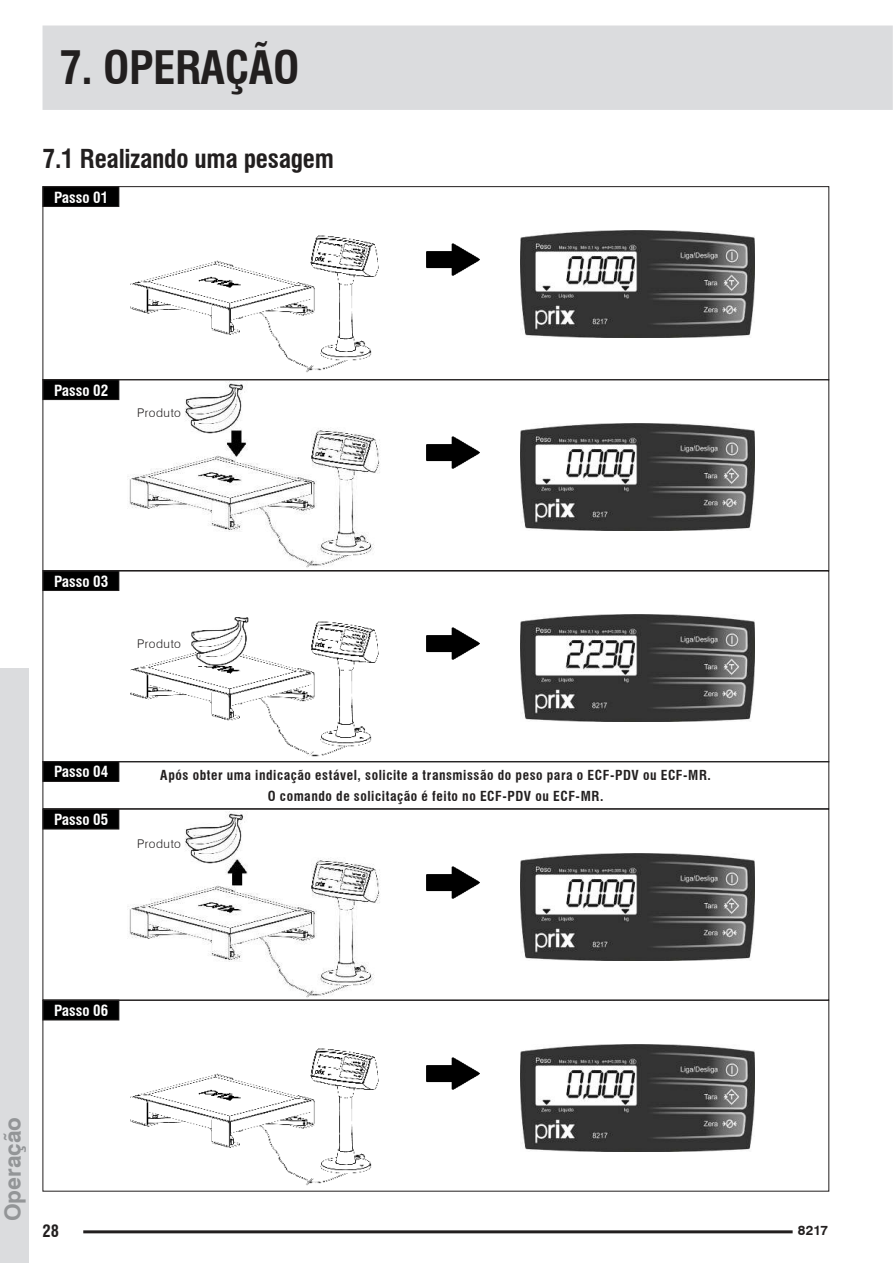
<style>
.page{position:relative;width:893px;height:1263px;background:#fff}
.page>*{position:absolute;margin:0;border:0;box-sizing:border-box;transform-origin:0 0}
.t1{font:700 condensed 45px "Swiss 721 BT";letter-spacing:-.01em;color:#221f1f}
.t2{font:700 condensed 25.5px "Swiss 721 BT";letter-spacing:-.01em;color:#221f1f}
.t3{font:700 22.5px "Swiss 721 BT";color:#939597}
.t4{font:700 condensed 16.5px "Swiss 721 BT";color:#221f1f}
.t5{font:700 condensed 15px "Swiss 721 BT";color:#fff}
.t6{font:700 condensed 13.5px/21.1px "Swiss 721 BT";letter-spacing:.04em;color:#221f1f;text-align:center}
.t7{font:700 13.5px "Swiss 721 BT";color:#221f1f}
.t8{font:300 12px "Swiss 721 BT";letter-spacing:.04em;color:#221f1f}
</style>
<div class="page">
<div style="left:43px;top:26px;width:850px;height:84px;background:#dbdcde"></div>
<hr style="left:83px;top:1230px;width:710px;height:3px;background:#221f1f">
<div style="left:0;top:668px;width:29px;height:595px;background:#dbdcde"></div>
<div style="left:43px;top:187px;width:76px;height:19px;background:#000"></div>
<div style="left:43px;top:186px;width:76px;height:21px;border:1px solid #221f1f"></div>
<div style="left:43px;top:186px;width:786px;height:194px;border:1px solid #221f1f"></div>
<img style="left:521px;top:231px;width:234px;height:107px">
<img style="left:130px;top:235px;width:249px;height:138px">
<img style="left:426px;top:244px;width:54px;height:32px">
<div style="left:43px;top:380px;width:76px;height:20px;background:#000"></div>
<div style="left:43px;top:379px;width:76px;height:21px;border:1px solid #221f1f"></div>
<div style="left:43px;top:379px;width:786px;height:192px;border:1px solid #221f1f"></div>
<img style="left:521px;top:424px;width:234px;height:107px">
<img style="left:128px;top:382px;width:252px;height:186px">
<img style="left:426px;top:437px;width:54px;height:32px">
<div style="left:43px;top:571px;width:76px;height:19px;background:#000"></div>
<div style="left:43px;top:570px;width:76px;height:21px;border:1px solid #221f1f"></div>
<img style="left:521px;top:615px;width:234px;height:107px">
<img style="left:130px;top:617px;width:249px;height:140px">
<img style="left:426px;top:628px;width:54px;height:32px">
<div style="left:43px;top:761px;width:76px;height:20px;background:#000"></div>
<div style="left:43px;top:761px;width:76px;height:21px;border:1px solid #221f1f"></div>
<div style="left:43px;top:761px;width:786px;height:48px;border:1px solid #221f1f"></div>
<div style="left:43px;top:809px;width:76px;height:20px;background:#000"></div>
<div style="left:43px;top:809px;width:76px;height:20px;border:1px solid #221f1f"></div>
<div style="left:43px;top:809px;width:786px;height:191px;border:1px solid #221f1f"></div>
<img style="left:521px;top:853px;width:234px;height:107px">
<img style="left:128px;top:811px;width:252px;height:187px">
<img style="left:426px;top:866px;width:54px;height:33px">
<div style="left:43px;top:1000px;width:76px;height:20px;background:#000"></div>
<div style="left:43px;top:1000px;width:76px;height:20px;border:1px solid #221f1f"></div>
<div style="left:43px;top:1000px;width:786px;height:191px;border:1px solid #221f1f"></div>
<img style="left:521px;top:1044px;width:234px;height:107px">
<img style="left:130px;top:1048px;width:249px;height:138px">
<img style="left:426px;top:1057px;width:54px;height:33px">
<h1 class="t1" style="left:60px;top:49px;width:241px">7. OPERAÇÃO</h1>
<h2 class="t2" style="left:43px;top:149px;width:293px">7.1 Realizando uma pesagem</h2>
<p class="t5" style="left:54px;top:191px;width:56px">Passo 01</p>
<p class="t5" style="left:54px;top:384px;width:56px">Passo 02</p>
<p class="t8" style="left:137px;top:407px;width:45px">Produto</p>
<p class="t5" style="left:54px;top:575px;width:56px">Passo 03</p>
<p class="t8" style="left:137px;top:639px;width:45px">Produto</p>
<p class="t5" style="left:54px;top:766px;width:56px">Passo 04</p>
<p class="t5" style="left:54px;top:813px;width:56px">Passo 05</p>
<p class="t6" style="left:160px;top:765px;width:552px">Após obter uma indicação estável, solicite a transmissão do peso para o ECF-PDV ou ECF-MR.<br>O comando de solicitação é feito no ECF-PDV ou ECF-MR.</p>
<p class="t8" style="left:137px;top:839px;width:45px">Produto</p>
<p class="t5" style="left:54px;top:1004px;width:56px">Passo 06</p>
<h3 class="t3" style="left:3px;top:1221px;width:106px;rotate:-90deg">Operação</h3>
<p class="t4" style="left:43px;top:1224px;width:18px">28</p>
<p class="t7" style="left:798px;top:1225px;width:32px">8217</p>
</div>
